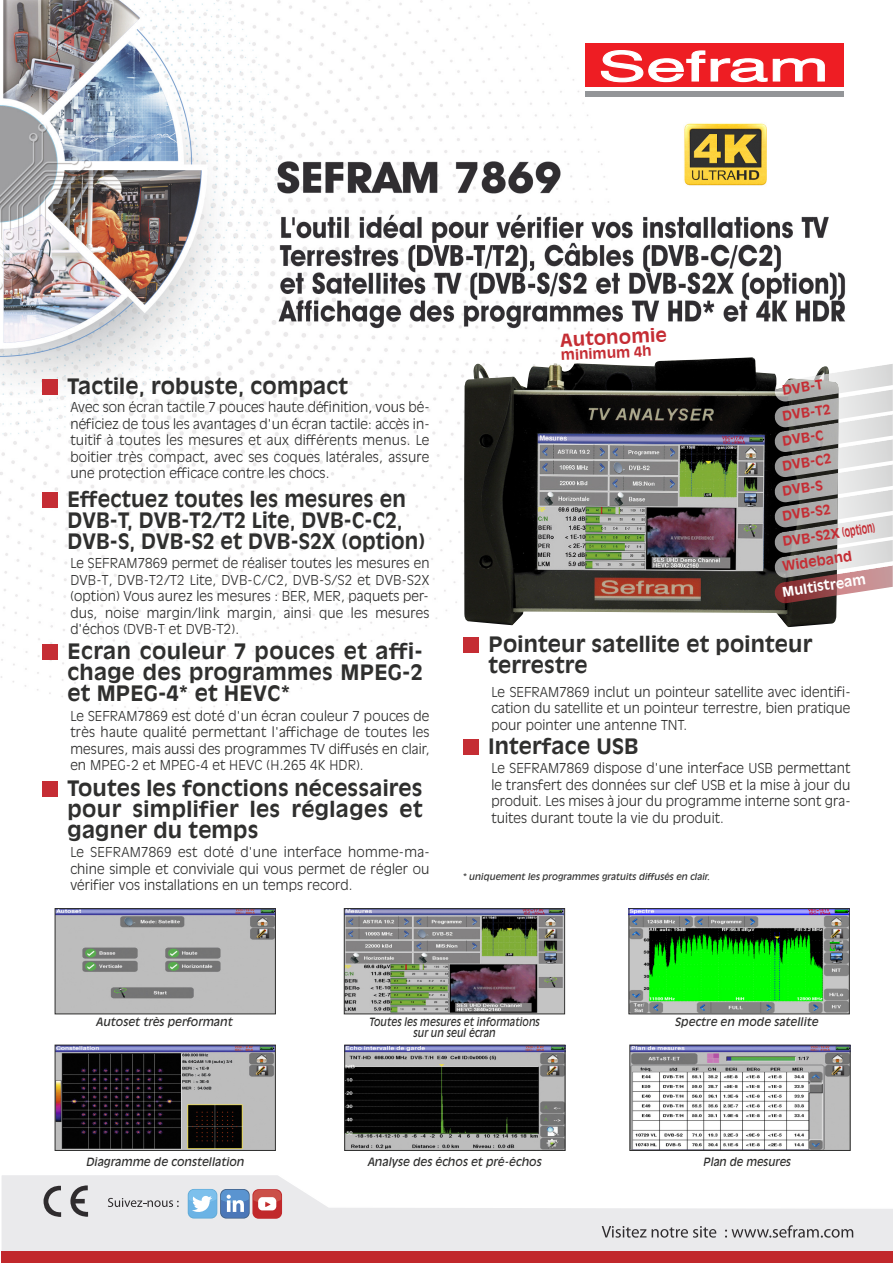
<style>
.page{position:relative;width:893px;height:1263px;background:#fff}
.page>*{position:absolute;margin:0;border:0;box-sizing:border-box;transform-origin:0 0}
.t1{font:700 21px/21px "Antique Olive";letter-spacing:.01em;color:#2f2f2e}
.t2{font:700 17.55px "Antique Olive";color:#c52d34;scale:1.06 1}
.t3{font:700 13.65px "Antique Olive";color:#c52d34}
.t4{font:300 13.5px/16.5px "Antique Olive";letter-spacing:.01em;color:#2f2f2e;text-align:justify}
.t5{font:700 13.2px/25px "Antique Olive";color:#c52d34}
.t6{font:700 13.2px "Antique Olive";color:#fff}
.t7{font:italic 11.25px "Antique Olive";color:#2f2f2e}
.t8{font:italic 11.25px/11.4px "Antique Olive";color:#2f2f2e;text-align:center;scale:.87 1}
.t9{font:italic 11.25px "Antique Olive";color:#2f2f2e;scale:.95 1}
.t10{font:italic 9px "Antique Olive";color:#2f2f2e}
</style>
<div class="page">
<img style="left:0;top:0;width:893px;height:1151px">
<svg style="left:2px;top:1175px;width:891px;height:76px"></svg>
<div style="left:1px;top:1251px;width:892px;height:12px;background:#c1282b"></div>
<svg style="left:44px;top:1185px;width:17px;height:32px"></svg>
<svg style="left:70px;top:1185px;width:18px;height:32px"></svg>
<svg style="left:602px;top:1226px;width:44px;height:12px"></svg>
<svg style="left:652px;top:1226px;width:64px;height:12px"></svg>
<svg style="left:725px;top:1225px;width:128px;height:13px;background:#bebdbf"></svg>
<svg style="left:108px;top:1198px;width:71px;height:9px"></svg>
<div style="left:188px;top:1189px;width:29px;height:29px;background:#60aad6;border-radius:6px"></div>
<svg style="left:252px;top:1189px;width:30px;height:30px"></svg>
<svg style="left:189px;top:1189px;width:92px;height:29px"></svg>
<div style="left:585px;top:44px;width:259px;height:53px;background:linear-gradient(to right,#fff,#fff)"></div>
<div style="left:585px;top:92px;width:259px;height:5px;background:#939598"></div>
<div style="left:585px;top:44px;width:259px;height:43px;background:#ee1d23"></div>
<svg style="left:600px;top:50px;width:225px;height:33px"></svg>
<div style="left:43px;top:379px;width:15px;height:16px;background:#c52d34"></div>
<div style="left:43px;top:492px;width:15px;height:15px;background:#c52d34"></div>
<div style="left:43px;top:644px;width:15px;height:16px;background:#c52d34"></div>
<div style="left:43px;top:781px;width:15px;height:16px;background:#c52d34"></div>
<div style="left:463px;top:637px;width:16px;height:16px;background:#c52d34"></div>
<div style="left:463px;top:739px;width:16px;height:16px;background:#c52d34"></div>
<img style="left:57px;top:910px;width:217px;height:102px">
<div style="left:55px;top:908px;width:221px;height:106px;border:1px solid #2f2f2e"></div>
<img style="left:346px;top:910px;width:217px;height:102px">
<div style="left:344px;top:908px;width:221px;height:106px;border:1px solid #2f2f2e"></div>
<img style="left:57px;top:1047px;width:217px;height:102px">
<div style="left:55px;top:1045px;width:221px;height:106px;border:1px solid #2f2f2e"></div>
<img style="left:346px;top:1047px;width:217px;height:102px">
<div style="left:344px;top:1045px;width:221px;height:106px;border:1px solid #2f2f2e"></div>
<img style="left:631px;top:910px;width:217px;height:102px">
<div style="left:629px;top:908px;width:221px;height:106px;border:1px solid #2f2f2e"></div>
<img style="left:631px;top:1047px;width:217px;height:102px">
<div style="left:629px;top:1045px;width:221px;height:106px;border:1px solid #2f2f2e"></div>
<img style="left:464px;top:357px;width:375px;height:270px">
<img style="left:838px;top:393px;width:54px;height:21px">
<img style="left:774px;top:406px;width:13px;height:21px">
<img style="left:829px;top:364px;width:63px;height:29px">
<img style="left:774px;top:374px;width:65px;height:28px">
<img style="left:838px;top:469px;width:54px;height:21px">
<img style="left:774px;top:481px;width:13px;height:22px">
<img style="left:838px;top:490px;width:54px;height:25px">
<img style="left:774px;top:506px;width:13px;height:21px">
<img style="left:837px;top:515px;width:55px;height:25px">
<img style="left:774px;top:532px;width:13px;height:21px">
<img style="left:838px;top:414px;width:54px;height:25px">
<img style="left:774px;top:431px;width:13px;height:21px">
<img style="left:838px;top:439px;width:54px;height:30px">
<img style="left:774px;top:456px;width:13px;height:21px">
<img style="left:837px;top:540px;width:55px;height:25px">
<img style="left:774px;top:557px;width:13px;height:21px">
<img style="left:837px;top:565px;width:55px;height:30px">
<img style="left:774px;top:582px;width:13px;height:21px">
<img style="left:683px;top:122px;width:85px;height:64px">
<h1 class="t1" style="left:68px;top:377px;width:282px">Tactile, robuste, compact</h1>
<p class="t4" style="left:70px;top:400px;width:361px">Avec son écran tactile 7 pouces haute définition, vous bé&shy;néficiez de tous les avantages d'un écran tactile: accès in&shy;tuitif à toutes les mesures et aux différents menus. Le boitier très compact, avec ses coques latérales, assure une protection efficace contre les chocs.</p>
<h1 class="t1" style="left:67px;top:490px;width:359px">Effectuez toutes les mesures en<br>DVB-T, DVB-T2/T2 Lite, DVB-C-C2,<br>DVB-S, DVB-S2 et DVB-S2X (option)</h1>
<p class="t4" style="left:70px;top:556px;width:361px">Le SEFRAM7869 permet de réaliser toutes les mesures en DVB-T, DVB-T2/T2 Lite, DVB-C/C2, DVB-S/S2 et DVB-S2X (option) Vous aurez les mesures : BER, MER, paquets per&shy;dus, noise margin/link margin, ainsi que les mesures d'échos (DVB-T et DVB-T2).</p>
<h1 class="t1" style="left:68px;top:642px;width:357px;text-align:justify">Ecran couleur 7 pouces et affi&shy;chage des programmes MPEG-2 et MPEG-4* et HEVC*</h1>
<p class="t4" style="left:70px;top:708px;width:361px">Le SEFRAM7869 est doté d'un écran couleur 7 pouces de très haute qualité permettant l'affichage de toutes les mesures, mais aussi des programmes TV diffusés en clair, en MPEG-2 et MPEG-4 et HEVC (H.265 4K HDR).</p>
<h1 class="t1" style="left:68px;top:779px;width:357px;text-align:justify">Toutes les fonctions nécessaires pour simplifier les réglages et gagner du temps</h1>
<p class="t4" style="left:70px;top:845px;width:361px">Le SEFRAM7869 est doté d'une interface homme-ma&shy;chine simple et conviviale qui vous permet de régler ou vérifier vos installations en un temps record.</p>
<p class="t2" style="left:560px;top:333px;width:102px;rotate:-3deg">Autonomie</p>
<p class="t3" style="left:561px;top:350px;width:92px;rotate:-3deg">minimum 4h</p>
<p class="t5" style="left:781px;top:379px;width:42px;rotate:-9deg">DVB-T</p>
<p class="t5" style="left:781px;top:405px;width:50px;rotate:-9deg">DVB-T2</p>
<p class="t5" style="left:777px;top:430px;width:51px;rotate:-9deg">DVB-C<br>DVB-C2</p>
<p class="t5" style="left:773px;top:481px;width:95px;text-indent:8px;rotate:-9deg">DVB-S<br>DVB-S2<br>DVB-S2X (option)</p>
<p class="t5" style="left:781px;top:555px;width:72px;rotate:-9deg">Wideband</p>
<p class="t6" style="left:782px;top:587px;width:86px;rotate:-9deg">Multistream</p>
<h1 class="t1" style="left:488px;top:635px;width:325px">Pointeur satellite et pointeur terrestre</h1>
<p class="t4" style="left:491px;top:684px;width:361px">Le SEFRAM7869 inclut un pointeur satellite avec identifi&shy;cation du satellite et un pointeur terrestre, bien pratique pour pointer une antenne TNT.</p>
<h1 class="t1" style="left:488px;top:737px;width:151px">Interface USB</h1>
<p class="t4" style="left:491px;top:761px;width:361px">Le SEFRAM7869 dispose d'une interface USB permettant le transfert des données sur clef USB et la mise à jour du produit. Les mises à jour du programme interne sont gra&shy;tuites durant toute la vie du produit.</p>
<p class="t10" style="left:462px;top:873px;width:249px">* uniquement les programmes gratuits diffusés en clair.</p>
<p class="t7" style="left:96px;top:1017px;width:138px">Autoset très performant</p>
<p class="t8" style="left:369px;top:1017px;width:197px">Toutes les mesures et informations sur un seul écran</p>
<p class="t7" style="left:675px;top:1017px;width:145px">Spectre en mode satellite</p>
<p class="t7" style="left:86px;top:1157px;width:160px">Diagramme de constellation</p>
<p class="t7" style="left:368px;top:1157px;width:175px">Analyse des échos et pré-échos</p>
<p class="t9" style="left:703px;top:1157px;width:94px">Plan de mesures</p>
</div>
